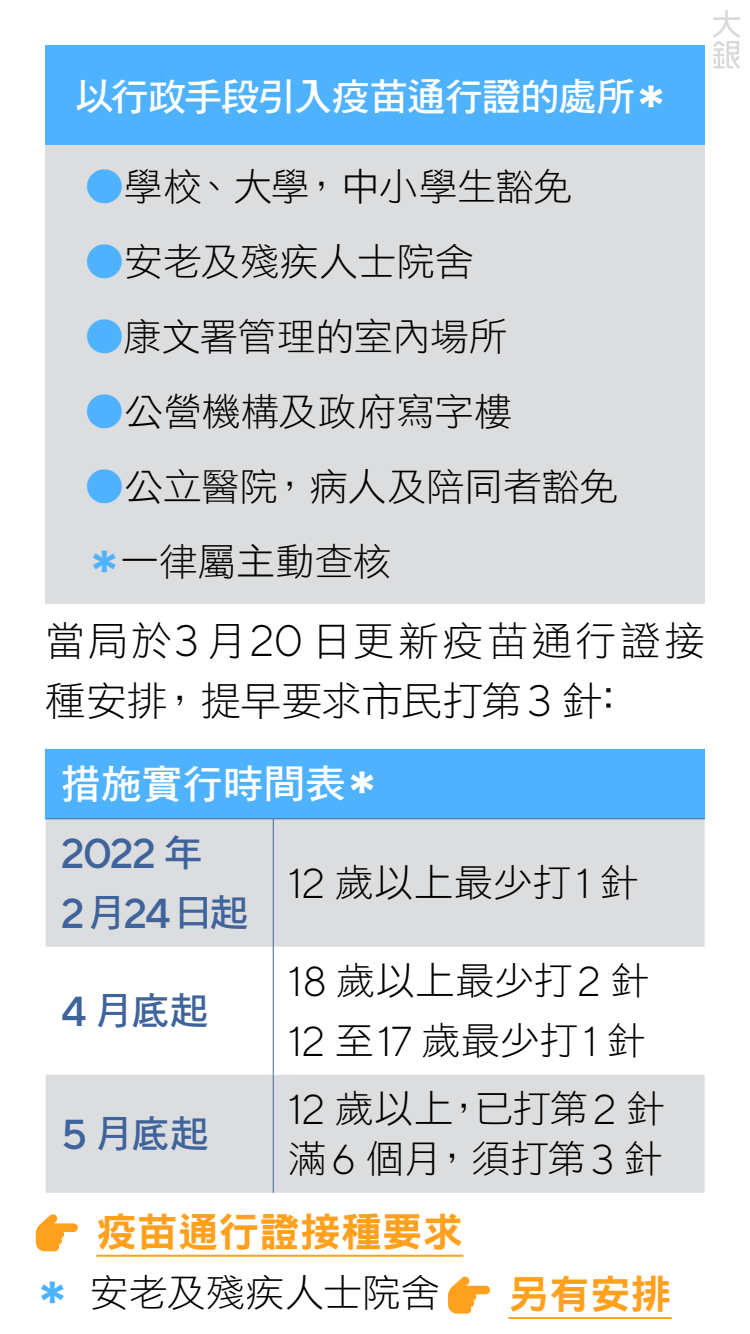
<style>
.page{position:relative;width:750px;height:1334px;background:#fff}
.page>*{position:absolute;margin:0;border:0;box-sizing:border-box;transform-origin:0 0}
.t1{font:500 41.8px/60px "TT Norms";letter-spacing:-.06em;color:#3f639b}
.t2{font:40px/60px "DF Hei Std W3";letter-spacing:.03em;color:#000}
.t3{font:40px "DF Hei Std W9";color:#ffa01e}
.t4{font:40px "DF Hei Std W7";color:#fff}
.t5{font:38px/75px "DF Hei Std W3";color:#000}
.t6{font:38px/60px "DF Hei Std W3";letter-spacing:.025em;color:#000}
.t7{font:38px/50px "DF Hei Std W3";letter-spacing:-.02em;color:#000}
.t8{font:38px "DF Hei Std W7";letter-spacing:-.03em;color:#fff}
.t9{font:38px "DF Hei Std W7";letter-spacing:-.025em;color:#3f639b}
.s1{font-family:"DF Hei Std W9"}
.s2{color:#4fb2ff}
.s3{font-family:"DF Hei Std W9";color:#4fb2ff}
.s4{font-family:"TT Norms";font-weight:300;font-size:44px}
.s5{font-family:"DF Hei Std W9";font-size:38px}
.s6{font-family:"DF Hei Std W7";font-weight:400;font-size:38px}
.s7{font-family:"TT Norms";font-weight:300;font-size:41.8px}
.s8{font-family:"TT Norms";font-weight:500;font-size:41.8px}
</style>
<div class="page">
<svg style="left:713px;top:10px;width:27px;height:58px"></svg>
<div style="left:45px;top:45px;width:660px;height:100px;background:#4fb2ff"></div>
<div style="left:45px;top:145px;width:660px;height:459px;background:#dcddde"></div>
<div style="left:46px;top:749px;width:659px;height:70px;background:#4fb2ff"></div>
<svg style="left:46px;top:819px;width:659px;height:374px;fill:#dcddde"></svg>
<hr style="left:45px;top:818px;width:228px;height:1px;background:#3f639b">
<hr style="left:273px;top:818px;width:432px;height:1px;background:#3f639b">
<hr style="left:273px;top:819px;width:1px;height:128px;background:#3f639b">
<hr style="left:273px;top:947px;width:1px;height:128px;background:#3f639b">
<hr style="left:273px;top:1075px;width:1px;height:118px;background:#3f639b">
<hr style="left:45px;top:749px;width:1px;height:69px;background:#4fb2ff">
<hr style="left:508px;top:1317px;width:164px;height:2px;background:#ffa01e">
<svg style="left:448px;top:1276px;width:42px;height:38px"></svg>
<hr style="left:96px;top:1255px;width:367px;height:2px;background:#ffa01e">
<svg style="left:36px;top:1214px;width:42px;height:37px"></svg>
<p class="t8" style="left:75px;top:75px;width:597px">以行政手段引入疫苗通行證的處所<span class="s1">✽</span></p>
<p class="t5" style="left:85px;top:148px;width:489px"><span class="s2">●</span>學校、大學，中小學生豁免</p>
<p class="t5" style="left:85px;top:223px;width:391px"><span class="s2">●</span>安老及殘疾人士院舍</p>
<p class="t5" style="left:85px;top:298px;width:424px"><span class="s2">●</span>康文署管理的室內場所</p>
<p class="t5" style="left:85px;top:373px;width:429px"><span class="s2">●</span>公營機構及政府寫字樓</p>
<p class="t5" style="left:85px;top:448px;width:535px"><span class="s2">●</span>公立醫院，病人及陪同者豁免<span class="s3">✽</span>一律屬主動查核</p>
<p class="t2" style="left:45px;top:610px;width:661px">當局於<span class="s4">3</span>月<span class="s4">20</span> 日更新疫苗通行證接種安排，提早要求市民打第<span class="s4">3</span> 針：</p>
<p class="t4" style="left:61px;top:762px;width:322px">措施實行時間表<span class="s5">✽</span></p>
<p class="t1" style="left:61px;top:822px;width:189px">2022 <span class="s6">年<br></span>2<span class="s6">月</span>24<span class="s6">日起</span></p>
<p class="t5" style="left:288px;top:845px;width:352px"><span class="s7">12</span> 歲以上最少打<span class="s7">1</span> 針</p>
<p class="t9" style="left:61px;top:990px;width:150px"><span class="s8">4</span> 月底起</p>
<p class="t9" style="left:61px;top:1113px;width:150px"><span class="s8">5</span> 月底起</p>
<p class="t6" style="left:288px;top:950px;width:362px"><span class="s7">18</span> 歲以上最少打<span class="s7">2</span> 針<br><span class="s7">12</span> 至<span class="s7">17</span> 歲最少打<span class="s7">1</span> 針</p>
<p class="t7" style="left:288px;top:1083px;width:378px"><span class="s7">12</span> 歲以上，已打第<span class="s7">2</span> 針滿<span class="s7">6</span> 個月，須打第<span class="s7">3</span> 針</p>
<p class="t3" style="left:96px;top:1210px;width:369px">疫苗通行證接種要求</p>
<p class="t5" style="left:33px;top:1255px;width:408px"><span class="s3">✽</span> 安老及殘疾人士院舍</p>
<p class="t3" style="left:508px;top:1272px;width:165px">另有安排</p>
</div>
